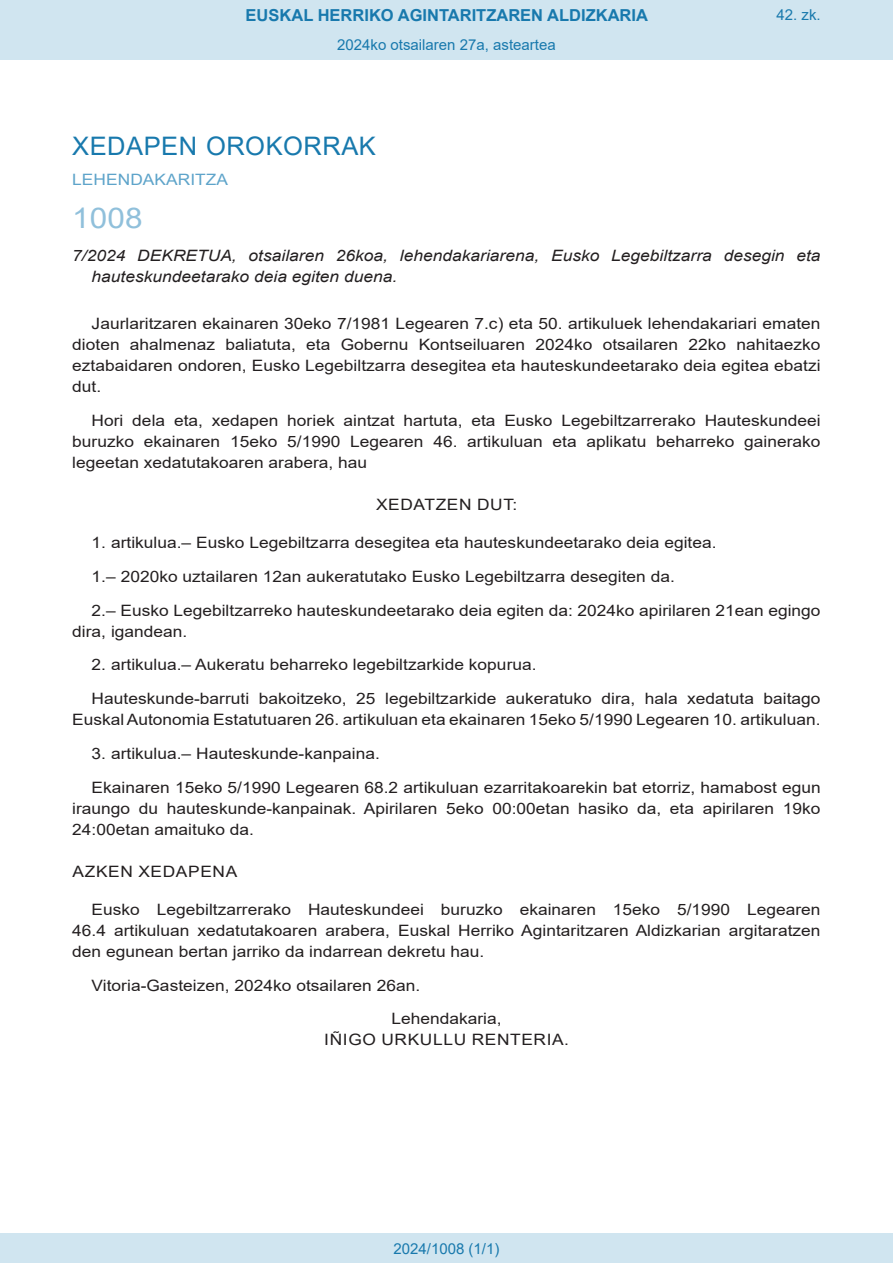
<style>
.page{position:relative;width:893px;height:1263px;background:#fff}
.page>*{position:absolute;margin:0;border:0;box-sizing:border-box;transform-origin:0 0}
.BOPVOrden{font:28.5px "Arial";color:#90c0db;scale:1.11 1}
.BOPVSeccion{font:25.5px "Arial";letter-spacing:.02em;color:#1879ad}
.t1{font:700 16.5px "Arial";color:#1879ad}
.BOPVDetalle{font:15.6px/21px "Arial";color:#231f20;text-align:justify;scale:1.11 1}
.BOPVTitulo{font:italic 15.6px/21px "Arial";color:#231f20;scale:1.11 1}
.BOPVFirmaLugFec{font:15.6px "Arial";color:#231f20;scale:1.11 1}
.BOPVNombreLehen1{font:15.6px "Arial";letter-spacing:.035em;color:#231f20;scale:1.11 1}
.BOPVOrganismo{font:15.6px "Arial";letter-spacing:.005em;color:#5ea4ca;scale:1.11 1}
.BOPVDisposicion{font:15.6px "Arial";letter-spacing:.035em;color:#231f20;scale:1.11 1}
.BOPVPuestoLehen1{font:15.6px "Arial";color:#231f20;scale:1.11 1}
.BOPVClave{font:15.6px "Arial";letter-spacing:.035em;color:#231f20;scale:1.11 1}
.Paginacion_Centro{font:15px "Arial";color:#1879ad}
</style>
<div class="page">
<div style="left:0;top:0;width:893px;height:60px;background:#d0e5f0"></div>
<div style="left:0;top:1233px;width:893px;height:30px;background:#d0e5f0"></div>
<p class="t1" style="left:246px;top:3px;width:404px">EUSKAL HERRIKO AGINTARITZAREN ALDIZKARIA</p>
<p class="Paginacion_Centro" style="left:337px;top:35px;width:220px">2024ko otsailaren 27a, asteartea</p>
<p class="Paginacion_Centro" style="left:776px;top:5px;width:46px">42. zk.</p>
<p class="BOPVSeccion" style="left:72px;top:128px;width:305px">XEDAPEN OROKORRAK</p>
<p class="BOPVOrganismo" style="left:72px;top:169px;width:142px">LEHENDAKARITZA</p>
<p class="BOPVOrden" style="left:72px;top:198px;width:65px">1008</p>
<p class="BOPVTitulo" style="left:92px;top:246px;width:658px;text-indent:-19px">7/2024 DEKRETUA, otsailaren 26koa, lehendakariarena, Eusko Legebiltzarra desegin eta hauteskundeetarako deia egiten duena.</p>
<p class="BOPVDetalle" style="left:72px;top:313px;width:676px;text-indent:19px">Jaurlaritzaren ekainaren 30eko 7/1981 Legearen 7.c) eta 50. artikuluek lehendakariari ematen dioten ahalmenaz baliatuta, eta Gobernu Kontseiluaren 2024ko otsailaren 22ko nahitaezko eztabaidaren ondoren, Eusko Legebiltzarra desegitea eta hauteskundeetarako deia egitea ebatzi dut.</p>
<p class="BOPVDetalle" style="left:72px;top:410px;width:676px;text-indent:19px">Hori dela eta, xedapen horiek aintzat hartuta, eta Eusko Legebiltzarrerako Hauteskundeei buruzko ekainaren 15eko 5/1990 Legearen 46. artikuluan eta aplikatu beharreko gainerako legeetan xedatutakoaren arabera, hau</p>
<p class="BOPVClave" style="left:376px;top:494px;width:129px">XEDATZEN DUT:</p>
<p class="BOPVDetalle" style="left:92px;top:532px;width:564px">1. artikulua.– Eusko Legebiltzarra desegitea eta hauteskundeetarako deia egitea.</p>
<p class="BOPVDetalle" style="left:92px;top:566px;width:527px">1.– 2020ko uztailaren 12an aukeratutako Eusko Legebiltzarra desegiten da.</p>
<p class="BOPVDetalle" style="left:72px;top:599px;width:676px;text-indent:19px">2.– Eusko Legebiltzarreko hauteskundeetarako deia egiten da: 2024ko apirilaren 21ean egingo dira, igandean.</p>
<p class="BOPVDetalle" style="left:92px;top:654px;width:402px">2. artikulua.– Aukeratu beharreko legebiltzarkide kopurua.</p>
<p class="BOPVDetalle" style="left:72px;top:688px;width:676px;text-align:right">Hauteskunde-barruti bakoitzeko, 25 legebiltzarkide aukeratuko dira, hala xedatuta baitago<br>Euskal Autonomia Estatutuaren 26. artikuluan eta ekainaren 15eko 5/1990 Legearen 10. artikuluan.</p>
<p class="BOPVDetalle" style="left:92px;top:743px;width:261px">3. artikulua.– Hauteskunde-kanpaina.</p>
<p class="BOPVDetalle" style="left:72px;top:776px;width:676px;text-indent:19px">Ekainaren 15eko 5/1990 Legearen 68.2 artikuluan ezarritakoarekin bat etorriz, hamabost egun iraungo du hauteskunde-kanpainak. Apirilaren 5eko 00:00etan hasiko da, eta apirilaren 19ko 24:00etan amaituko da.</p>
<p class="BOPVDisposicion" style="left:73px;top:861px;width:150px">AZKEN XEDAPENA</p>
<p class="BOPVDetalle" style="left:72px;top:899px;width:676px;text-indent:19px">Eusko Legebiltzarrerako Hauteskundeei buruzko ekainaren 15eko 5/1990 Legearen 46.4 artikuluan xedatutakoaren arabera, Euskal Herriko Agintaritzaren Aldizkarian argitaratzen den egunean bertan jarriko da indarrean dekretu hau.</p>
<p class="BOPVFirmaLugFec" style="left:92px;top:974px;width:297px">Vitoria-Gasteizen, 2024ko otsailaren 26an.</p>
<p class="BOPVPuestoLehen1" style="left:391px;top:1008px;width:101px">Lehendakaria,</p>
<p class="BOPVNombreLehen1" style="left:324px;top:1029px;width:222px">IÑIGO URKULLU RENTERIA.</p>
<p class="Paginacion_Centro" style="left:393px;top:1238px;width:107px">2024/1008 (1/1)</p>
</div>
